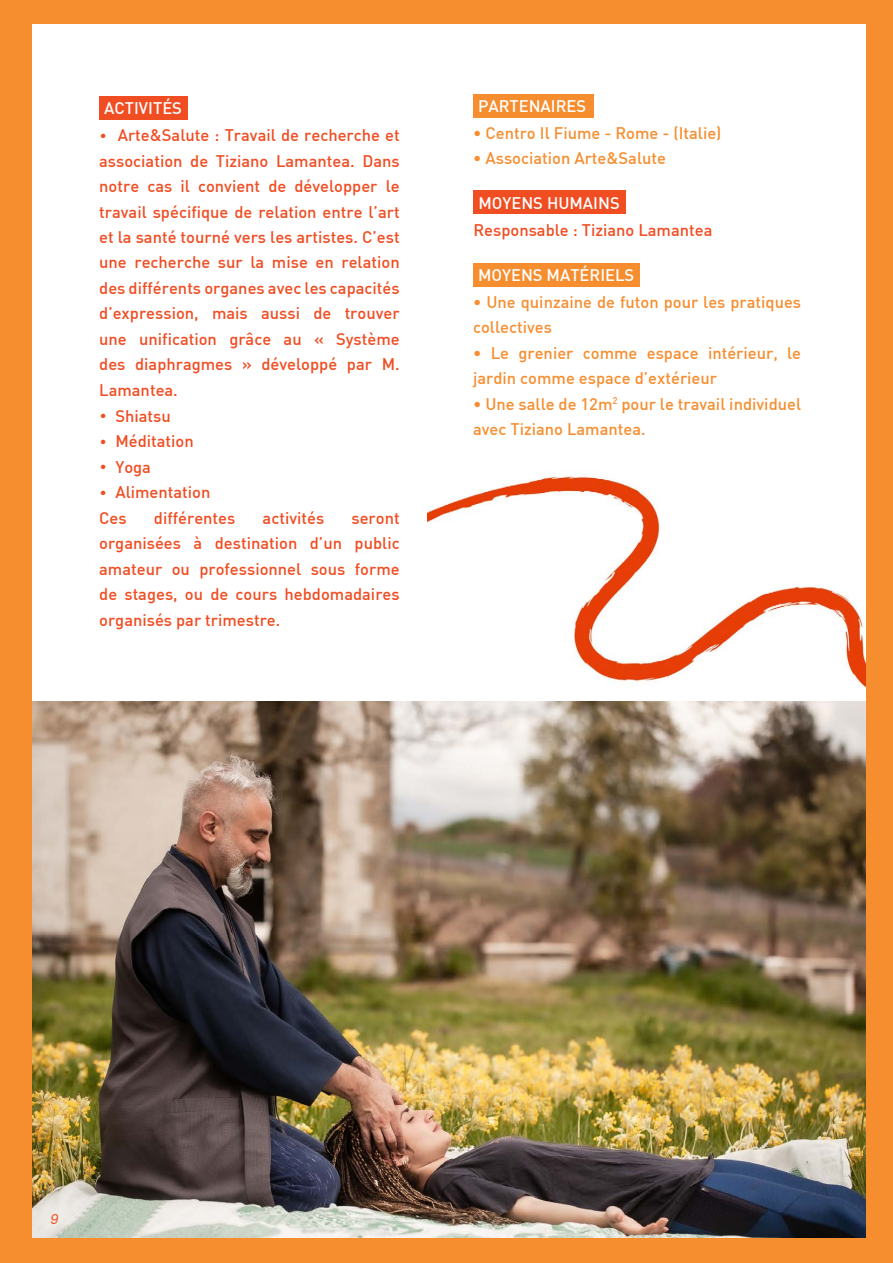
<style>
.page{position:relative;width:893px;height:1263px;background:#fff}
.page>*{position:absolute;margin:0;border:0;box-sizing:border-box;transform-origin:0 0}
.t1{font:500 16.5px/25.5px "DIN";color:#f04d22;text-align:justify}
.t2{font:500 16.5px/25.5px "DIN";color:#f68e30}
.t3{font:500 16.5px "DIN";color:#fff}
.t4{font:italic 13.5px "Poppins";color:#f04d22}
.s1{font-family:"Consolas";font-weight:400;font-style:italic;font-size:15px}
</style>
<div class="page">
<div style="left:99px;top:96px;width:89px;height:24px;background:#f04d22"></div>
<div style="left:473px;top:191px;width:153px;height:23px;background:#f04d22"></div>
<div style="left:473px;top:263px;width:167px;height:23px;background:#f68e30"></div>
<div style="left:473px;top:94px;width:121px;height:23px;background:#f68e30"></div>
<div style="left:2px;top:0;width:891px;height:23px;background:#f68e30"></div>
<img style="left:427px;top:475px;width:439px;height:213px">
<img style="left:31px;top:701px;width:835px;height:537px">
<div style="left:0;top:1px;width:31px;height:1262px;background:#f68e30"></div>
<div style="left:2px;top:1238px;width:891px;height:24px;background:#f68e30"></div>
<div style="left:866px;top:0;width:27px;height:1260px;background:#f68e30"></div>
<p class="t3" style="left:104px;top:98px;width:79px">ACTIVITÉS</p>
<p class="t1" style="left:99px;top:122px;width:302px"><span class="s1">•</span> Arte&amp;Salute : Travail de recherche et association de Tiziano Lamantea. Dans notre cas il convient de développer le travail spécifique de relation entre l’art et la santé tourné vers les artistes. C’est une recherche sur la mise en relation des différents organes avec les capacités d’expression, mais aussi de trouver une unification grâce au « Système des diaphragmes » développé par M.<br>Lamantea.</p>
<p class="t1" style="left:99px;top:402px;width:73px"><span class="s1">•</span> Shiatsu</p>
<p class="t1" style="left:99px;top:428px;width:96px"><span class="s1">•</span> Méditation</p>
<p class="t1" style="left:99px;top:453px;width:53px"><span class="s1">•</span> Yoga</p>
<p class="t1" style="left:99px;top:479px;width:113px"><span class="s1">•</span> Alimentation<br>Ces</p>
<p class="t1" style="left:154px;top:504px;width:83px">différentes</p>
<p class="t1" style="left:263px;top:504px;width:63px">activités</p>
<p class="t1" style="left:99px;top:504px;width:302px;text-indent:252px">seront organisées à destination d’un public amateur ou professionnel sous forme de stages, ou de cours hebdomadaires organisés par trimestre.</p>
<p class="t3" style="left:478px;top:96px;width:110px">PARTENAIRES</p>
<p class="t2" style="left:473px;top:120px;width:250px">• Centro Il Fiume - Rome - (Italie)</p>
<p class="t2" style="left:473px;top:145px;width:195px">• Association Arte&amp;Salute</p>
<p class="t3" style="left:478px;top:192px;width:143px">MOYENS HUMAINS</p>
<p class="t1" style="left:473px;top:216px;width:241px">Responsable : Tiziano Lamantea</p>
<p class="t3" style="left:478px;top:265px;width:158px">MOYENS MATÉRIELS</p>
<p class="t2" style="left:473px;top:289px;width:330px">• Une quinzaine de futon pour les pratiques collectives</p>
<p class="t2" style="left:473px;top:340px;width:330px">• Le grenier comme espace intérieur, le jardin comme espace d’extérieur</p>
<p class="t2" style="left:473px;top:391px;width:330px">• Une salle de 12m<sup>2</sup> pour le travail individuel avec Tiziano Lamantea.</p>
<p class="t4" style="left:50px;top:1211px;width:10px">9</p>
</div>
